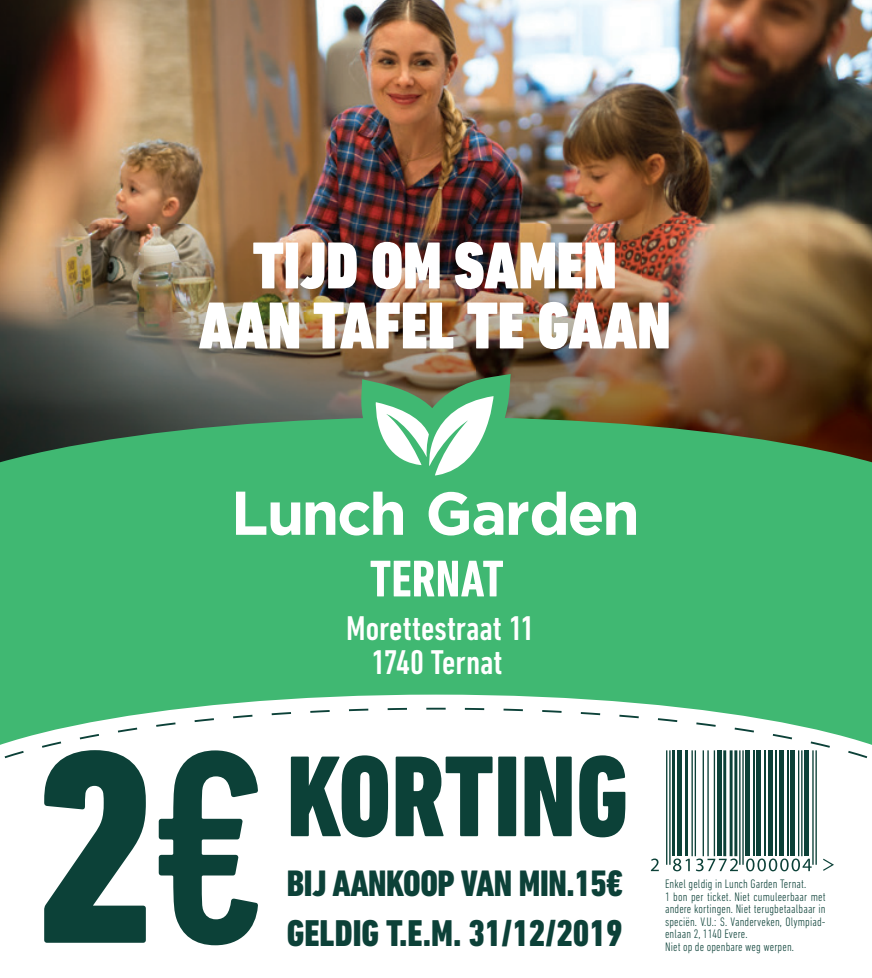
<style>
.page{position:relative;width:872px;height:978px;background:#fff}
.page>*{position:absolute;margin:0;border:0;box-sizing:border-box;transform-origin:0 0}
.t1{font:800 condensed 279.25px "DIN Next LT Pro";color:#0c4138}
.t2{font:800 condensed 117px "DIN Next LT Pro";color:#0c4138;scale:.96 1}
.t3{font:900 condensed 67.5px/60px "DIN Next LT Pro";color:#fff;text-align:center}
.t4{font:700 condensed 52.5px "DIN Next LT Pro";color:#fff}
.t5{font:800 condensed 38px "DIN Next LT Pro";color:#0c4138}
.t6{font:800 condensed 37.5px "DIN Next LT Pro";letter-spacing:-.01em;color:#0c4138}
.t7{font:500 condensed 35px/33.8px "DIN Next LT Pro";color:#fff;text-align:center}
.t8{font:300 condensed 12.5px/12.5px "DIN Next LT Pro";letter-spacing:.01em;color:#0c4138}
.s1{font-weight:500}
</style>
<div class="page">
<img style="left:0;top:0;width:872px;height:417px">
<div style="left:0;top:417px;width:872px;height:278px;background:#40b872"></div>
<svg style="left:0;top:695px;width:872px;height:13px;fill:#40b872"></svg>
<svg style="left:0;top:708px;width:872px;height:164px"></svg>
<svg style="left:236px;top:374px;width:400px;height:162px"></svg>
<hr style="left:669px;top:750px;width:1px;height:115px;background:#0c4138">
<hr style="left:666px;top:750px;width:1px;height:115px;background:#0c4138">
<hr style="left:672px;top:750px;width:3px;height:106px;background:#0c4138">
<hr style="left:677px;top:750px;width:4px;height:106px;background:#0c4138">
<hr style="left:685px;top:750px;width:3px;height:106px;background:#0c4138">
<hr style="left:713px;top:750px;width:2px;height:106px;background:#0c4138">
<hr style="left:707px;top:750px;width:1px;height:106px;background:#0c4138">
<hr style="left:702px;top:750px;width:2px;height:106px;background:#0c4138">
<hr style="left:694px;top:750px;width:2px;height:106px;background:#0c4138">
<hr style="left:691px;top:750px;width:2px;height:106px;background:#0c4138">
<hr style="left:717px;top:750px;width:4px;height:106px;background:#0c4138">
<hr style="left:734px;top:750px;width:3px;height:106px;background:#0c4138">
<hr style="left:729px;top:750px;width:3px;height:106px;background:#0c4138">
<hr style="left:723px;top:750px;width:3px;height:106px;background:#0c4138">
<hr style="left:742px;top:750px;width:1px;height:115px;background:#0c4138">
<hr style="left:739px;top:750px;width:1px;height:115px;background:#0c4138">
<div style="left:745px;top:750px;width:5px;height:106px;background:#0c4138"></div>
<hr style="left:753px;top:750px;width:2px;height:106px;background:#0c4138">
<div style="left:756px;top:750px;width:5px;height:106px;background:#0c4138"></div>
<hr style="left:764px;top:750px;width:2px;height:106px;background:#0c4138">
<div style="left:767px;top:750px;width:5px;height:106px;background:#0c4138"></div>
<hr style="left:775px;top:750px;width:2px;height:106px;background:#0c4138">
<hr style="left:779px;top:750px;width:4px;height:106px;background:#0c4138">
<hr style="left:787px;top:750px;width:1px;height:106px;background:#0c4138">
<hr style="left:790px;top:750px;width:4px;height:106px;background:#0c4138">
<hr style="left:801px;top:750px;width:1px;height:106px;background:#0c4138">
<hr style="left:798px;top:750px;width:1px;height:106px;background:#0c4138">
<div style="left:804px;top:750px;width:5px;height:106px;background:#0c4138"></div>
<hr style="left:815px;top:750px;width:2px;height:115px;background:#0c4138">
<hr style="left:812px;top:750px;width:1px;height:115px;background:#0c4138">
<svg style="left:651px;top:858px;width:8px;height:13px"></svg>
<svg style="left:673px;top:858px;width:17px;height:13px"></svg>
<svg style="left:696px;top:858px;width:42px;height:13px"></svg>
<svg style="left:746px;top:858px;width:65px;height:13px"></svg>
<svg style="left:823px;top:859px;width:11px;height:12px"></svg>
<h3 class="t3" style="left:199px;top:236px;width:473px">TIJD OM SAMEN<br>AAN TAFEL TE GAAN</h3>
<h3 class="t4" style="left:370px;top:549px;width:135px">TERNAT</h3>
<h3 class="t7" style="left:346px;top:611px;width:190px">Morettestraat 11<br>1740 Ternat</h3>
<h1 class="t1" style="left:34px;top:688px;width:232px">2<span class="s1">€</span></h1>
<h2 class="t2" style="left:287px;top:729px;width:357px">KORTING</h2>
<h3 class="t6" style="left:287px;top:862px;width:338px">BIJ AANKOOP VAN MIN.15€</h3>
<h3 class="t5" style="left:287px;top:912px;width:337px">GELDIG T.E.M. 31/12/2019</h3>
<p class="t8" style="left:665px;top:877px;width:162px">Enkel geldig in Lunch Garden Ternat.<br>1 bon per ticket. Niet cumuleerbaar met andere kortingen. Niet terugbetaalbaar in speciën. V.U.: S. Vanderveken, Olympiad&shy;enlaan 2, 1140 Evere.<br>Niet op de openbare weg werpen.</p>
</div>
